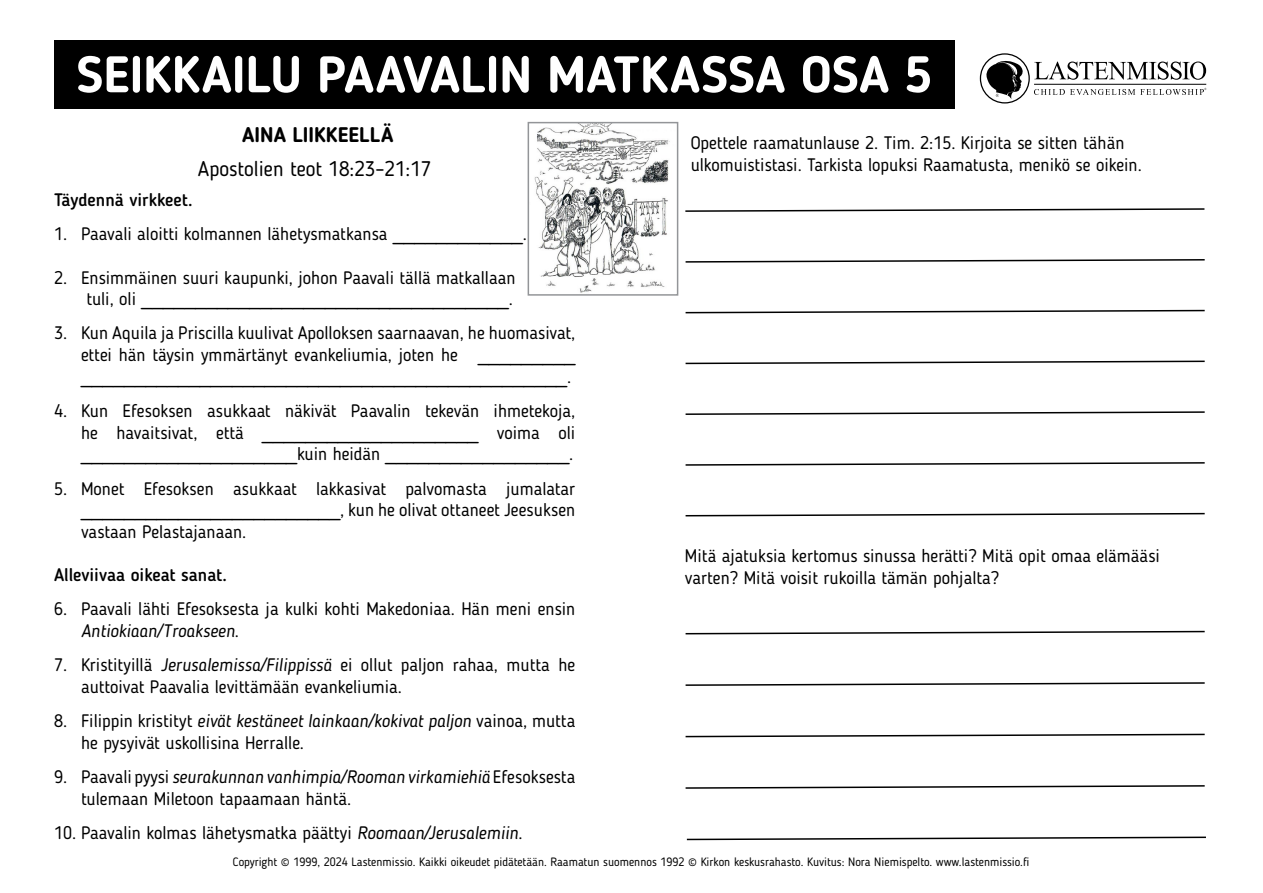
<style>
.page{position:relative;width:1263px;height:893px;background:#fff}
.page>*{position:absolute;margin:0;border:0;box-sizing:border-box;transform-origin:0 0}
.t1{font:700 51px "Blogger Sans";color:#fff}
.t2{font:21px "Blogger Sans";color:#000}
.t3{font:700 21px "Blogger Sans";color:#000}
.t4{font:18px/21.6px "Blogger Sans";color:#000}
.t5{font:500 18px "Blogger Sans";color:#000}
.t6{font:12px "Blogger Sans";color:#000}
.s1{font-style:italic}
</style>
<div class="page">
<div style="left:54px;top:41px;width:901px;height:68px;background:#000"></div>
<svg style="left:980px;top:54px;width:49px;height:49px"></svg>
<div style="left:980px;top:53px;width:50px;height:51px;border:1px solid #000;border-radius:50%"></div>
<svg style="left:985px;top:60px;width:39px;height:39px"></svg>
<svg style="left:1034px;top:62px;width:172px;height:18px"></svg>
<svg style="left:1034px;top:88px;width:172px;height:7px"></svg>
<hr style="left:1034px;top:84px;width:172px;height:1px;background:#000">
<img style="left:534px;top:125px;width:136px;height:168px">
<div style="left:528px;top:122px;width:150px;height:174px;border:2px solid #939598"></div>
<svg style="left:685px;top:259px;width:520px;height:4px"></svg>
<svg style="left:685px;top:512px;width:520px;height:5px"></svg>
<svg style="left:685px;top:309px;width:520px;height:5px"></svg>
<svg style="left:685px;top:360px;width:520px;height:5px"></svg>
<svg style="left:685px;top:462px;width:520px;height:4px"></svg>
<svg style="left:685px;top:411px;width:520px;height:4px"></svg>
<svg style="left:685px;top:208px;width:520px;height:4px"></svg>
<svg style="left:685px;top:785px;width:520px;height:4px"></svg>
<svg style="left:685px;top:630px;width:520px;height:5px"></svg>
<svg style="left:685px;top:733px;width:520px;height:5px"></svg>
<svg style="left:685px;top:682px;width:520px;height:4px"></svg>
<svg style="left:686px;top:836px;width:520px;height:5px"></svg>
<h1 class="t1" style="left:77px;top:44px;width:857px">SEIKKAILU PAAVALIN MATKASSA OSA 5</h1>
<p class="t3" style="left:242px;top:122px;width:153px">AINA LIIKKEELLÄ</p>
<p class="t2" style="left:198px;top:157px;width:235px">Apostolien teot 18:23–21:17</p>
<p class="t5" style="left:54px;top:189px;width:140px">Täydennä virkkeet.</p>
<p class="t4" style="left:54px;top:223px;width:474px">1. Paavali aloitti kolmannen lähetysmatkansa ____________.</p>
<p class="t4" style="left:54px;top:266px;width:463px;text-align:right">2. Ensimmäinen suuri kaupunki, johon Paavali tällä matkallaan tuli, oli __________________________________.</p>
<p class="t4" style="left:81px;top:322px;width:496px;text-align:justify;text-indent:-27px">3. Kun Aquila ja Priscilla kuulivat Apolloksen saarnaavan, he huomasivat, ettei hän täysin ymmärtänyt evankeliumia, joten he _________ _____________________________________________.</p>
<p class="t4" style="left:81px;top:400px;width:496px;text-align:justify;text-indent:-27px">4. Kun Efesoksen asukkaat näkivät Paavalin tekevän ihmetekoja, he havaitsivat, että ____________________ voima oli ____________________kuin heidän _________________.</p>
<p class="t4" style="left:81px;top:477px;width:496px;text-align:justify;text-indent:-27px">5. Monet Efesoksen asukkaat lakkasivat palvomasta jumalatar ________________________, kun he olivat ottaneet Jeesuksen vastaan Pelastajanaan.</p>
<p class="t5" style="left:54px;top:564px;width:174px">Alleviivaa oikeat sanat.</p>
<p class="t4" style="left:81px;top:598px;width:496px;text-indent:-27px">6. Paavali lähti Efesoksesta ja kulki kohti Makedoniaa. Hän meni ensin<br><span class="s1">Antiokiaan/Troakseen</span>.</p>
<p class="t4" style="left:81px;top:654px;width:496px;text-indent:-27px">7. Kristityillä <span class="s1">Jerusalemissa/Filippissä</span> ei ollut paljon rahaa, mutta he auttoivat Paavalia levittämään evankeliumia.</p>
<p class="t4" style="left:81px;top:710px;width:496px;text-indent:-27px">8. Filippin kristityt <span class="s1">eivät kestäneet lainkaan/kokivat paljon</span> vainoa, mutta he pysyivät uskollisina Herralle.</p>
<p class="t4" style="left:81px;top:766px;width:496px;text-indent:-27px">9. Paavali pyysi <span class="s1">seurakunnan vanhimpia/Rooman virkamiehiä</span> Efesoksesta tulemaan Miletoon tapaamaan häntä.</p>
<p class="t4" style="left:54px;top:822px;width:470px">10. Paavalin kolmas lähetysmatka päättyi <span class="s1">Roomaan/Jerusalemiin</span>.</p>
<p class="t4" style="left:691px;top:132px;width:453px">Opettele raamatunlause 2. Tim. 2:15. Kirjoita se sitten tähän ulkomuististasi. Tarkista lopuksi Raamatusta, menikö se oikein.</p>
<p class="t4" style="left:685px;top:545px;width:476px">Mitä ajatuksia kertomus sinussa herätti? Mitä opit omaa elämääsi varten? Mitä voisit rukoilla tämän pohjalta?</p>
<p class="t6" style="left:233px;top:855px;width:798px">Copyright © 1999, 2024 Lastenmissio. Kaikki oikeudet pidätetään. Raamatun suomennos 1992 © Kirkon keskusrahasto. Kuvitus: Nora Niemispelto. www.lastenmissio.fi</p>
</div>
